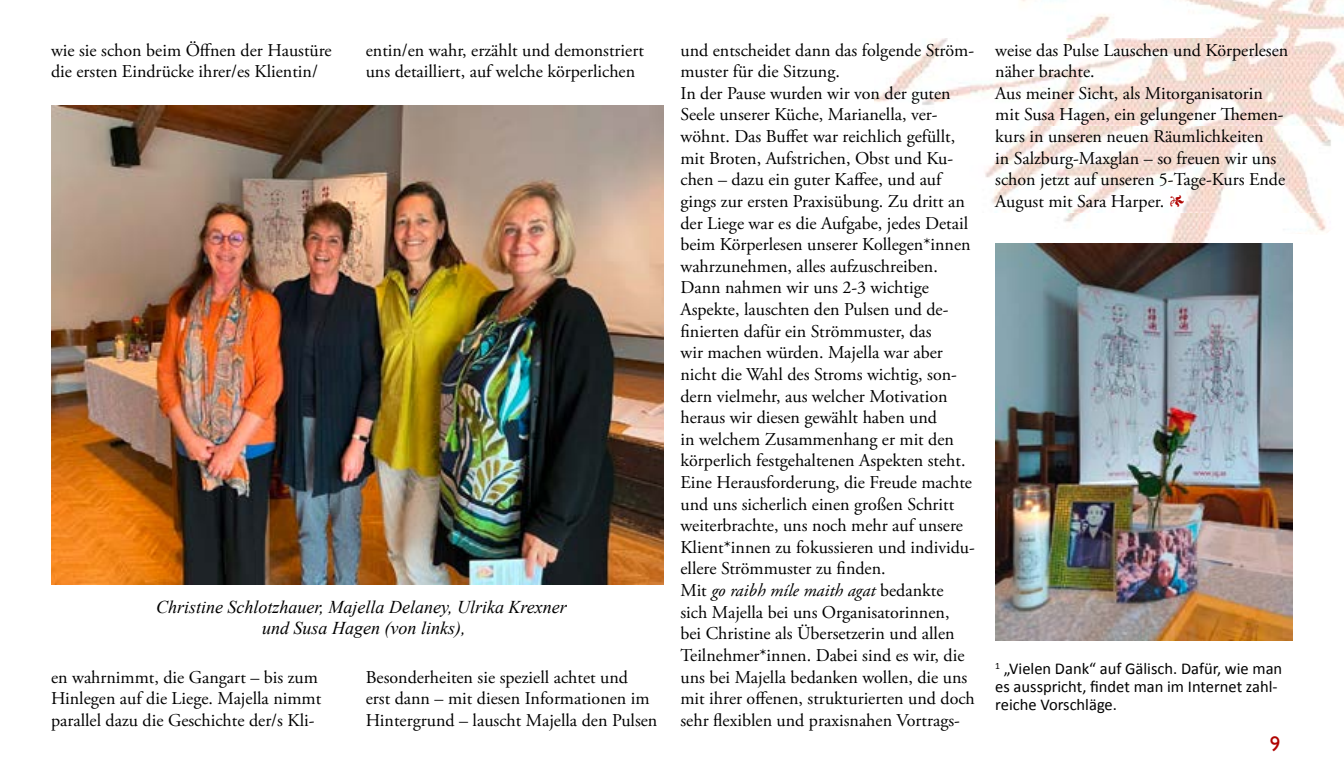
<style>
.page{position:relative;width:1344px;height:766px;background:#fff}
.page>*{position:absolute;margin:0;border:0;box-sizing:border-box;transform-origin:0 0}
.t1{font:21px "Gill Sans";color:#b00402}
.t2{font:18px/21.6px "Adobe Garamond Pro";color:#000}
.t3{font:italic 18px/21.6px "Times New Roman";color:#000;text-align:center}
.t4{font:16.5px/17.9px "Calibri";color:#000}
.s1{font-style:italic}
.s2{color:#b00402}
</style>
<div class="page">
<img style="left:874px;top:0;width:470px;height:243px">
<img style="left:51px;top:105px;width:612px;height:479px">
<img style="left:995px;top:243px;width:298px;height:397px">
<p class="t2" style="left:51px;top:40px;width:282px">wie sie schon beim Öffnen der Haustüre die ersten Eindrücke ihrer/es Klientin/</p>
<p class="t2" style="left:366px;top:40px;width:280px">entin/en wahr, erzählt und demonstriert uns detailliert, auf welche körperlichen</p>
<p class="t3" style="left:156px;top:595px;width:412px">Christine Schlotzhauer, Majella Delaney, Ulrika Krexner und Susa Hagen (von links),</p>
<p class="t2" style="left:51px;top:666px;width:272px">en wahrnimmt, die Gangart – bis zum<br>Hinlegen auf die Liege. Majella nimmt parallel dazu die Geschichte der/s Kli-</p>
<p class="t2" style="left:366px;top:666px;width:293px">Besonderheiten sie speziell achtet und<br>erst dann – mit diesen Informationen im<br>Hintergrund – lauscht Majella den Pulsen</p>
<p class="t2" style="left:680px;top:40px;width:296px">und entscheidet dann das folgende Ström&shy;muster für die Sitzung.<br>In der Pause wurden wir von der guten Seele unserer Küche, Marianella, ver&shy;wöhnt. Das Buffet war reichlich gefüllt, mit Broten, Aufstrichen, Obst und Ku&shy;chen – dazu ein guter Kaffee, und auf gings zur ersten Praxisübung. Zu dritt an der Liege war es die Aufgabe, jedes Detail beim Körperlesen unserer Kollegen*innen wahrzunehmen, alles aufzuschreiben.<br>Dann nahmen wir uns 2-3 wichtige Aspekte, lauschten den Pulsen und de&shy;finierten dafür ein Strömmuster, das<br>wir machen würden. Majella war aber nicht die Wahl des Stroms wichtig, son&shy;dern vielmehr, aus welcher Motivation heraus wir diesen gewählt haben und<br>in welchem Zusammenhang er mit den körperlich festgehaltenen Aspekten steht.<br>Eine Herausforderung, die Freude machte und uns sicherlich einen großen Schritt weiterbrachte, uns noch mehr auf unsere Klient*innen zu fokussieren und individu&shy;ellere Strömmuster zu finden.<br>Mit <span class="s1">go raibh míle maith agat</span> bedankte<br>sich Majella bei uns Organisatorinnen,<br>bei Christine als Übersetzerin und allen Teilnehmer*innen. Dabei sind es wir, die uns bei Majella bedanken wollen, die uns mit ihrer offenen, strukturierten und doch sehr flexiblen und praxisnahen Vortrags-</p>
<p class="t2" style="left:995px;top:40px;width:295px">weise das Pulse Lauschen und Körperlesen näher brachte.<br>Aus meiner Sicht, als Mitorganisatorin mit Susa Hagen, ein gelungener Themen&shy;kurs in unseren neuen Räumlichkeiten<br>in Salzburg-Maxglan – so freuen wir uns schon jetzt auf unseren 5-Tage-Kurs Ende August mit Sara Harper. <span class="s2">1</span></p>
<p class="t4" style="left:995px;top:658px;width:288px"><sup>1</sup> „Vielen Dank“ auf Gälisch. Dafür, wie man es ausspricht, findet man im Internet zahl&shy;reiche Vorschläge.</p>
<p class="t1" style="left:1269px;top:731px;width:12px">9</p>
</div>
